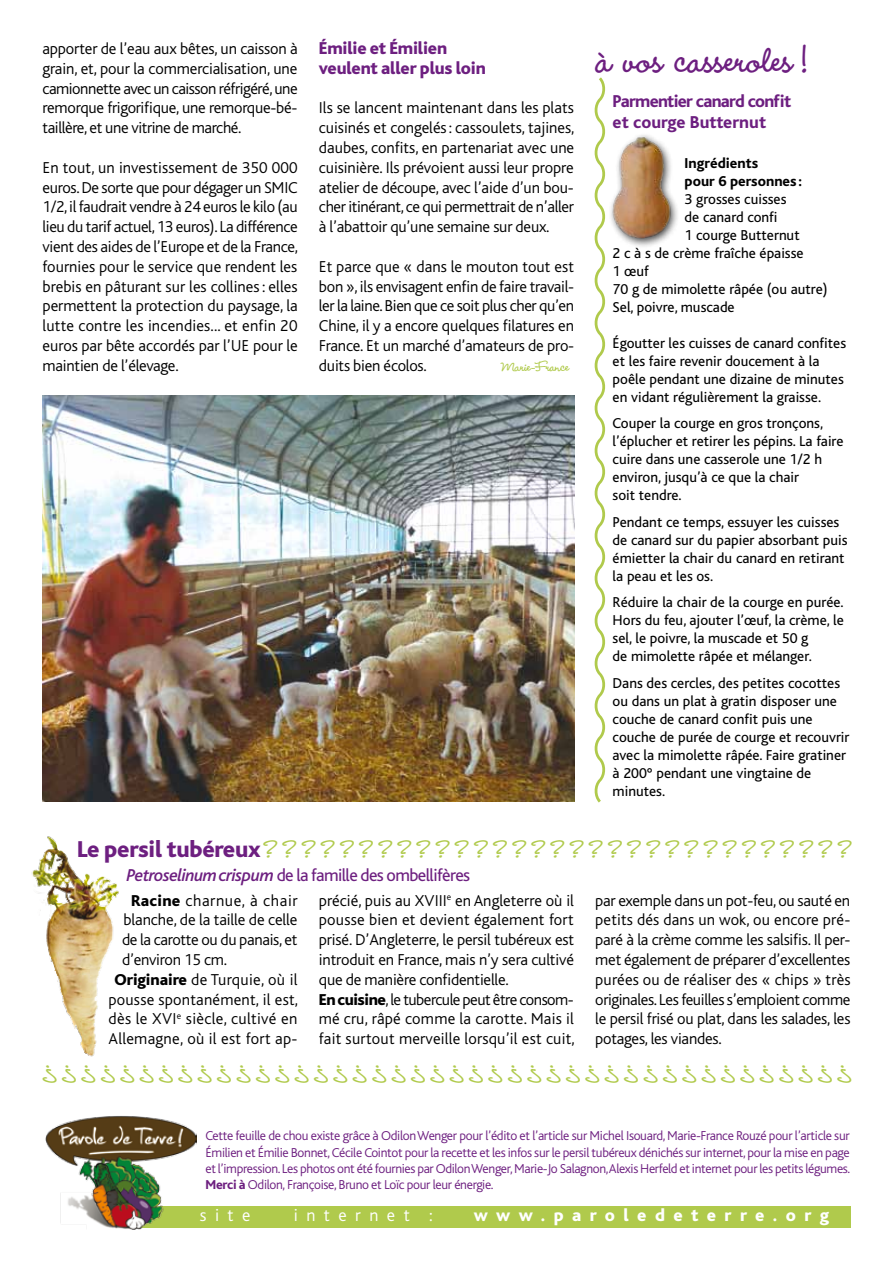
<style>
.page{position:relative;width:893px;height:1263px;background:#fff}
.page>*{position:absolute;margin:0;border:0;box-sizing:border-box;transform-origin:0 0}
.t1{font:700 45.45px "Wendy";color:#6d1f80}
.t2{font:700 30px "Wendy";color:#b0ca4c}
.t3{font:18px "Bliss";letter-spacing:-.03em;color:#6d1f80}
.t4{font:800 18px/21px "Bliss";letter-spacing:-.04em;color:#6d1f80}
.t5{font:800 18px/19.8px "Bliss";letter-spacing:-.01em;color:#6d1f80}
.t6{font:800 18px "Bliss";letter-spacing:.47em;color:#fff}
.t7{font:300 18px "Bliss";letter-spacing:.47em;color:#fff}
.t8{font:300 16.5px/19.8px "Bliss";letter-spacing:-.01em;color:#000;text-align:justify}
.t9{font:300 16.5px "Bliss";letter-spacing:.015em;color:#000}
.t10{font:300 16.5px "Bliss";letter-spacing:.01em;color:#000}
.t11{font:300 16.5px "Bliss";letter-spacing:.02em;color:#000}
.t12{font:300 16.5px "Bliss";letter-spacing:.035em;color:#000}
.t13{font:700 16.5px "Wendy";letter-spacing:-.015em;color:#b0ca4c}
.t14{font:15px/18px "Bliss";color:#000}
.t15{font:800 15px/18px "Bliss";color:#000}
.t16{font:300 13.5px/16.2px "Bliss";letter-spacing:-.025em;color:#6d1f80;text-align:justify}
.s1{font-family:"Bliss";font-weight:800;font-size:24px;color:#6d1f80}
.s2{font-weight:500;font-style:italic}
.s3{font-weight:800}
</style>
<div class="page">
<svg style="left:594px;top:77px;width:12px;height:726px"></svg>
<img style="left:43px;top:395px;width:531px;height:406px">
<img style="left:32px;top:836px;width:87px;height:221px">
<div style="left:608px;top:132px;width:72px;height:117px;background:#000;opacity:.75"></div>
<img style="left:610px;top:136px;width:66px;height:104px">
<div style="left:136px;top:1206px;width:714px;height:21px;background:#b0ca4c"></div>
<img style="left:46px;top:1116px;width:151px;height:113px">
<p class="t8" style="left:43px;top:39px;width:257px">apporter de l’eau aux bêtes, un caisson à grain, et, pour la commercialisation, une camionnette avec un caisson réfrigéré, une remorque frigorifique, une remorque-bé&shy;taillère, et une vitrine de marché.</p>
<p class="t8" style="left:43px;top:158px;width:257px">En tout, un investissement de 350 000 euros. De sorte que pour dégager un SMIC 1/2, il faudrait vendre à 24 euros le kilo (au lieu du tarif actuel, 13 euros). La différence vient des aides de l’Europe et de la France, fournies pour le service que rendent les brebis en pâturant sur les collines: elles permettent la protection du paysage, la lutte contre les incendies... et enfin 20 euros par bête accordés par l’UE pour le maintien de l’élevage.</p>
<p class="t5" style="left:319px;top:39px;width:168px">Émilie et Émilien veulent aller plus loin</p>
<p class="t8" style="left:319px;top:98px;width:257px">Ils se lancent maintenant dans les plats cuisinés et congelés: cassoulets, tajines, daubes, confits, en partenariat avec une cuisinière. Ils prévoient aussi leur propre atelier de découpe, avec l’aide d’un bou&shy;cher itinérant, ce qui permettrait de n’aller à l’abattoir qu’une semaine sur deux.</p>
<p class="t8" style="left:319px;top:257px;width:257px">Et parce que « dans le mouton tout est bon », ils envisagent enfin de faire travail&shy;ler la laine. Bien que ce soit plus cher qu’en Chine, il y a encore quelques filatures en France. Et un marché d’amateurs de pro&shy;duits bien écolos.</p>
<p class="t13" style="left:501px;top:357px;width:69px">Marie-France</p>
<h1 class="t1" style="left:597px;top:34px;width:213px">à vos casseroles !</h1>
<p class="t4" style="left:613px;top:91px;width:180px">Parmentier canard confit et courge Butternut</p>
<p class="t15" style="left:685px;top:154px;width:119px">Ingrédients<br>pour 6 personnes :</p>
<p class="t14" style="left:685px;top:190px;width:103px">3 grosses cuisses</p>
<p class="t14" style="left:685px;top:208px;width:95px">de canard confi</p>
<p class="t14" style="left:685px;top:226px;width:117px">1 courge Butternut</p>
<p class="t14" style="left:613px;top:244px;width:193px">2 c à s de crème fraîche épaisse</p>
<p class="t14" style="left:613px;top:262px;width:38px">1 œuf</p>
<p class="t14" style="left:613px;top:280px;width:217px">70 g de mimolette râpée (ou autre)</p>
<p class="t14" style="left:613px;top:298px;width:124px">Sel, poivre, muscade</p>
<p class="t14" style="left:613px;top:334px;width:235px">Égoutter les cuisses de canard confites et les faire revenir doucement à la poêle pendant une dizaine de minutes en vidant régulièrement la graisse.</p>
<p class="t14" style="left:613px;top:415px;width:232px">Couper la courge en gros tronçons, l’éplucher et retirer les pépins. La faire cuire dans une casserole une 1/2 h environ, jusqu’à ce que la chair<br>soit tendre.</p>
<p class="t14" style="left:613px;top:513px;width:236px">Pendant ce temps, essuyer les cuisses de canard sur du papier absorbant puis émietter la chair du canard en retirant la peau et les os.</p>
<p class="t14" style="left:613px;top:594px;width:233px">Réduire la chair de la courge en purée.<br>Hors du feu, ajouter l’œuf, la crème, le sel, le poivre, la muscade et 50 g<br>de mimolette râpée et mélanger.</p>
<p class="t14" style="left:613px;top:674px;width:238px">Dans des cercles, des petites cocottes ou dans un plat à gratin disposer une couche de canard confit puis une couche de purée de courge et recouvrir avec la mimolette râpée. Faire gratiner à 200° pendant une vingtaine de minutes.</p>
<h2 class="t2" style="left:77px;top:832px;width:775px"><span class="s1">Le persil tubéreux</span>? ? ? ? ? ? ? ? ? ? ? ? ? ? ? ? ? ? ? ? ? ? ? ? ? ? ? ? ? ? ?</h2>
<p class="t3" style="left:127px;top:865px;width:345px"><span class="s2">Petroselinum crispum</span> de la famille des ombellifères</p>
<p class="t12" style="left:131px;top:891px;width:168px"><span class="s3">Racine</span> charnue, à chair</p>
<p class="t8" style="left:124px;top:910px;width:175px">blanche, de la taille de celle</p>
<p class="t8" style="left:122px;top:930px;width:177px">de la carotte ou du panais, et</p>
<p class="t8" style="left:122px;top:950px;width:107px">d’environ 15 cm.</p>
<p class="t9" style="left:115px;top:970px;width:185px"><span class="s3">Originaire</span> de Turquie, où il</p>
<p class="t10" style="left:108px;top:990px;width:191px">pousse spontanément, il est,</p>
<p class="t11" style="left:108px;top:1010px;width:190px">dès le xvi <sup>e</sup> siècle, cultivé en</p>
<p class="t9" style="left:109px;top:1030px;width:191px">Allemagne, où il est fort ap-</p>
<p class="t8" style="left:319px;top:890px;width:257px;text-align:left">précié, puis au xviii <sup>e</sup> en Angleterre où il pousse bien et devient également fort prisé. D’Angleterre, le persil tubéreux est introduit en France, mais n’y sera cultivé que de manière confidentielle.<br><span class="s3">En cuisine</span>, le tubercule peut être consom&shy;mé cru, râpé comme la carotte. Mais il fait surtout merveille lorsqu’il est cuit,</p>
<p class="t8" style="left:595px;top:890px;width:257px">par exemple dans un pot-feu, ou sauté en petits dés dans un wok, ou encore pré&shy;paré à la crème comme les salsifis. Il per&shy;met également de préparer d’excellentes purées ou de réaliser des « chips » très originales. Les feuilles s’emploient comme le persil frisé ou plat, dans les salades, les potages, les viandes.</p>
<p class="t16" style="left:206px;top:1128px;width:646px">Cette feuille de chou existe grâce à Odilon Wenger pour l’édito et l’article sur Michel Isouard, Marie-France Rouzé pour l’article sur Émilien et Émilie Bonnet, Cécile Cointot pour la recette et les infos sur le persil tubéreux dénichés sur internet, pour la mise en page et l’impression. Les photos ont été fournies par Odilon Wenger, Marie-Jo Salagnon, Alexis Herfeld et internet pour les petits légumes.<br><span class="s3">Merci à</span> Odilon, Françoise, Bruno et Loïc pour leur énergie.</p>
<p class="t7" style="left:200px;top:1205px;width:52px">site</p>
<p class="t7" style="left:294px;top:1205px;width:140px">internet :</p>
<p class="t6" style="left:474px;top:1205px;width:357px">www.paroledeterre.org</p>
</div>
